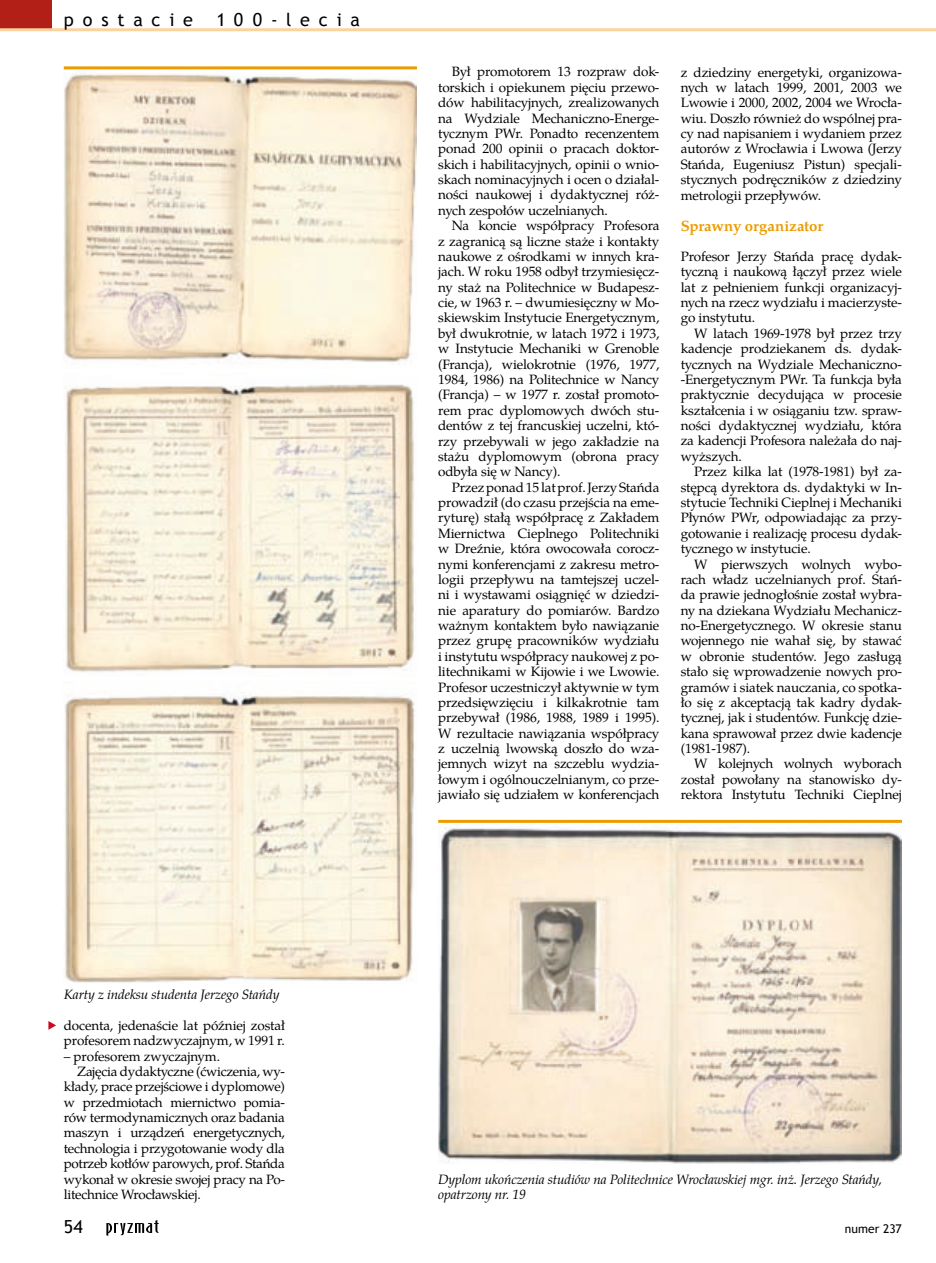
<style>
.page{position:relative;width:936px;height:1263px;background:#fff}
.page>*{position:absolute;margin:0;border:0;box-sizing:border-box;transform-origin:0 0}
.t1{font:18px "Trebuchet MS";letter-spacing:.49em;color:#000}
.t2{font:700 15px "Te X Gyre Pagella";letter-spacing:-.005em;color:#ec9c00}
.t3{font:13.5px/15.5px "Te X Gyre Pagella";letter-spacing:-.01em;color:#000;text-align:justify}
.t4{font:italic 13.5px/15.5px "Te X Gyre Pagella";letter-spacing:-.01em;color:#000}
.t5{font:12px "Trebuchet MS";letter-spacing:.005em;color:#000}
</style>
<div class="page">
<svg style="left:48px;top:1021px;width:8px;height:9px"></svg>
<img style="left:64px;top:69px;width:353px;height:295px">
<hr style="left:64px;top:66px;width:353px;height:3px;background:#ec9c00">
<img style="left:65px;top:384px;width:349px;height:288px">
<img style="left:64px;top:692px;width:353px;height:291px">
<img style="left:438px;top:825px;width:463px;height:339px">
<hr style="left:438px;top:820px;width:463px;height:3px;background:#ec9c00">
<div style="left:0;top:0;width:51px;height:30px;background:#b11f17"></div>
<hr style="left:0;top:28px;width:935px;height:3px;background:#fcd29f">
<svg style="left:106px;top:1220px;width:53px;height:16px"></svg>
<h1 class="t1" style="left:64px;top:9px;width:131px">postacie</h1>
<h1 class="t1" style="left:216px;top:9px;width:145px">100-lecia</h1>
<p class="t4" style="left:64px;top:986px;width:217px">Karty z indeksu studenta Jerzego Stańdy</p>
<p class="t3" style="left:64px;top:1016px;width:223px">docenta, jedenaście lat później został profesorem nadzwyczajnym, w 1991 r.</p>
<p class="t3" style="left:64px;top:1047px;width:158px">– profesorem zwyczajnym.</p>
<p class="t3" style="left:77px;top:1063px;width:209px">Zajęcia dydaktyczne (ćwiczenia, wy-</p>
<p class="t3" style="left:64px;top:1078px;width:223px">kłady, prace przejściowe i dyplomowe)</p>
<p class="t3" style="left:64px;top:1093px;width:223px">w przedmiotach miernictwo pomia-</p>
<p class="t3" style="left:64px;top:1109px;width:223px">rów termodynamicznych oraz badania</p>
<p class="t3" style="left:64px;top:1124px;width:223px">maszyn i urządzeń energetycznych,</p>
<p class="t3" style="left:64px;top:1139px;width:223px">technologia i przygotowanie wody dla</p>
<p class="t3" style="left:64px;top:1155px;width:223px">potrzeb kotłów parowych, prof. Stańda</p>
<p class="t3" style="left:64px;top:1170px;width:223px">wykonał w okresie swojej pracy na Po-</p>
<p class="t3" style="left:64px;top:1186px;width:138px">litechnice Wrocławskiej.</p>
<h1 class="t1" style="left:64px;top:1216px;width:20px">54</h1>
<p class="t3" style="left:438px;top:63px;width:223px;text-indent:14px">Był promotorem 13 rozpraw dok&shy;torskich i opiekunem pięciu przewo&shy;dów habilitacyjnych, zrealizowanych na Wydziale Mechaniczno-Energe&shy;tycznym PWr. Ponadto recenzentem ponad 200 opinii o pracach doktor&shy;skich i habilitacyjnych, opinii o wnio&shy;skach nominacyjnych i ocen o działal&shy;ności naukowej i dydaktycznej róż&shy;nych zespołów uczelnianych.</p>
<p class="t3" style="left:438px;top:217px;width:223px;text-indent:14px">Na koncie współpracy Profesora z zagranicą są liczne staże i kontakty naukowe z ośrodkami w innych kra&shy;jach. W roku 1958 odbył trzymiesięcz&shy;ny staż na Politechnice w Budapesz&shy;cie, w 1963 r. – dwumiesięczny w Mo&shy;skiewskim Instytucie Energetycznym, był dwukrotnie, w latach 1972 i 1973, w Instytucie Mechaniki w Grenoble (Francja), wielokrotnie (1976, 1977, 1984, 1986) na Politechnice w Nancy (Francja) – w 1977 r. został promoto&shy;rem prac dyplomowych dwóch stu&shy;dentów z tej francuskiej uczelni, któ&shy;rzy przebywali w jego zakładzie na stażu dyplomowym (obrona pracy odbyła się w Nancy).</p>
<p class="t3" style="left:438px;top:478px;width:223px;text-indent:14px">Przez ponad 15 lat prof. Jerzy Stańda prowadził (do czasu przejścia na eme&shy;ryturę) stałą współpracę z Zakładem Miernictwa Cieplnego Politechniki w Dreźnie, która owocowała corocz&shy;nymi konferencjami z zakresu metro&shy;logii przepływu na tamtejszej uczel&shy;ni i wystawami osiągnięć w dziedzi&shy;nie aparatury do pomiarów. Bardzo ważnym kontaktem było nawiązanie przez grupę pracowników wydziału i instytutu współpracy naukowej z po&shy;litechnikami w Kijowie i we Lwowie.<br>Profesor uczestniczył aktywnie w tym przedsięwzięciu i kilkakrotnie tam przebywał (1986, 1988, 1989 i 1995).<br>W rezultacie nawiązania współpracy z uczelnią lwowską doszło do wza&shy;jemnych wizyt na szczeblu wydzia&shy;łowym i ogólnouczelnianym, co prze&shy;jawiało się udziałem w konferencjach</p>
<p class="t3" style="left:680px;top:63px;width:223px">z dziedziny energetyki, organizowa&shy;nych w latach 1999, 2001, 2003 we Lwowie i 2000, 2002, 2004 we Wrocła&shy;wiu. Doszło również do wspólnej pra&shy;cy nad napisaniem i wydaniem przez autorów z Wrocławia i Lwowa (Jerzy Stańda, Eugeniusz Pistun) specjali&shy;stycznych podręczników z dziedziny metrologii przepływów.</p>
<p class="t2" style="left:680px;top:215px;width:144px">Sprawny organizator</p>
<p class="t3" style="left:680px;top:248px;width:223px">Profesor Jerzy Stańda pracę dydak&shy;tyczną i naukową łączył przez wiele lat z pełnieniem funkcji organizacyj&shy;nych na rzecz wydziału i macierzyste&shy;go instytutu.</p>
<p class="t3" style="left:680px;top:325px;width:223px;text-indent:14px">W latach 1969-1978 był przez trzy kadencje prodziekanem ds. dydak&shy;tycznych na Wydziale Mechaniczno--Energetycznym PWr. Ta funkcja była praktycznie decydująca w procesie kształcenia i w osiąganiu tzw. spraw&shy;ności dydaktycznej wydziału, która za kadencji Profesora należała do naj&shy;wyższych.</p>
<p class="t3" style="left:680px;top:463px;width:223px;text-indent:14px">Przez kilka lat (1978-1981) był za&shy;stępcą dyrektora ds. dydaktyki w In&shy;stytucie Techniki Cieplnej i Mechaniki Płynów PWr, odpowiadając za przy&shy;gotowanie i realizację procesu dydak&shy;tycznego w instytucie.</p>
<p class="t3" style="left:680px;top:555px;width:223px;text-indent:14px">W pierwszych wolnych wybo&shy;rach władz uczelnianych prof. Stań&shy;da prawie jednogłośnie został wybra&shy;ny na dziekana Wydziału Mechanicz&shy;no-Energetycznego. W okresie stanu wojennego nie wahał się, by stawać w obronie studentów. Jego zasługą stało się wprowadzenie nowych pro&shy;gramów i siatek nauczania, co spotka&shy;ło się z akceptacją tak kadry dydak&shy;tycznej, jak i studentów. Funkcję dzie&shy;kana sprawował przez dwie kadencje (1981-1987).</p>
<p class="t3" style="left:680px;top:755px;width:223px;text-indent:14px">W kolejnych wolnych wyborach został powołany na stanowisko dy&shy;rektora Instytutu Techniki Cieplnej</p>
<p class="t4" style="left:438px;top:1170px;width:445px">Dyplom ukończenia studiów na Politechnice Wrocławskiej mgr. inż. Jerzego Stańdy, opatrzony nr. 19</p>
<p class="t5" style="left:844px;top:1221px;width:58px">numer 237</p>
</div>
